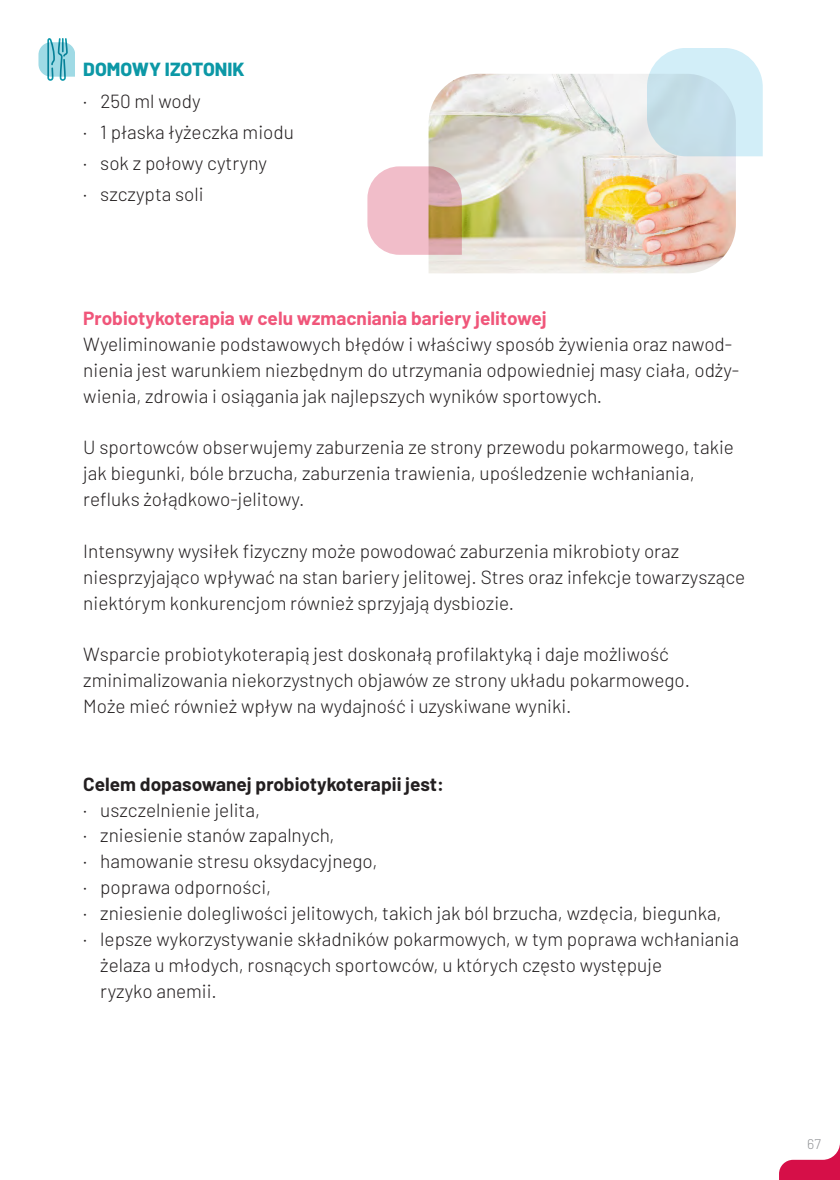
<style>
.page{position:relative;width:840px;height:1180px;background:#fff}
.page>*{position:absolute;margin:0;border:0;box-sizing:border-box;transform-origin:0 0}
.t1{font:300 19px/25.8px "Barlow";color:#231f20}
.t2{font:700 19px "Barlow";color:#f0567a}
.t3{font:700 19px "Barlow";color:#231f20}
.t4{font:800 19px "Barlow";color:#0c98a6}
.t5{font:300 14px "Barlow";color:#939598}
</style>
<div class="page">
<svg style="left:779px;top:1148px;width:60px;height:31px"></svg>
<svg style="left:38px;top:38px;width:37px;height:43px"></svg>
<img style="left:428px;top:74px;width:307px;height:199px">
<svg style="left:367px;top:166px;width:94px;height:89px;background:#e4b8b5"></svg>
<svg style="left:646px;top:48px;width:116px;height:108px;background:#cee6ef"></svg>
<p class="t4" style="left:83px;top:57px;width:163px">DOMOWY IZOTONIK</p>
<p class="t1" style="left:83px;top:84px;width:212px;line-height:31px">· 250 ml wody<br>· 1 płaska łyżeczka miodu · sok z połowy cytryny<br>· szczypta soli</p>
<p class="t2" style="left:83px;top:306px;width:464px">Probiotykoterapia w celu wzmacniania bariery jelitowej</p>
<p class="t1" style="left:83px;top:330px;width:657px">Wyeliminowanie podstawowych błędów i właściwy sposób żywienia oraz nawod&shy;nienia jest warunkiem niezbędnym do utrzymania odpowiedniej masy ciała, odży&shy;wienia, zdrowia i osiągania jak najlepszych wyników sportowych.</p>
<p class="t1" style="left:83px;top:433px;width:652px">U sportowców obserwujemy zaburzenia ze strony przewodu pokarmowego, takie jak biegunki, bóle brzucha, zaburzenia trawienia, upośledzenie wchłaniania, refluks żołądkowo-jelitowy.</p>
<p class="t1" style="left:83px;top:537px;width:663px">Intensywny wysiłek fizyczny może powodować zaburzenia mikrobioty oraz niesprzyjająco wpływać na stan bariery jelitowej. Stres oraz infekcje towarzyszące niektórym konkurencjom również sprzyjają dysbiozie.</p>
<p class="t1" style="left:83px;top:640px;width:608px">Wsparcie probiotykoterapią jest doskonałą profilaktyką i daje możliwość zminimalizowania niekorzystnych objawów ze strony układu pokarmowego.<br>Może mieć również wpływ na wydajność i uzyskiwane wyniki.</p>
<p class="t3" style="left:83px;top:771px;width:362px">Celem dopasowanej probiotykoterapii jest:</p>
<p class="t1" style="left:83px;top:796px;width:178px">· uszczelnienie jelita,</p>
<p class="t1" style="left:83px;top:821px;width:253px">· zniesienie stanów zapalnych,</p>
<p class="t1" style="left:83px;top:847px;width:296px">· hamowanie stresu oksydacyjnego,</p>
<p class="t1" style="left:83px;top:873px;width:189px">· poprawa odporności,</p>
<p class="t1" style="left:83px;top:899px;width:639px">· zniesienie dolegliwości jelitowych, takich jak ból brzucha, wzdęcia, biegunka,</p>
<p class="t1" style="left:83px;top:925px;width:657px">· lepsze wykorzystywanie składników pokarmowych, w tym poprawa wchłaniania</p>
<p class="t1" style="left:100px;top:951px;width:563px">żelaza u młodych, rosnących sportowców, u których często występuje</p>
<p class="t1" style="left:100px;top:977px;width:118px">ryzyko anemii.</p>
<p class="t5" style="left:806px;top:1134px;width:15px">67</p>
</div>
